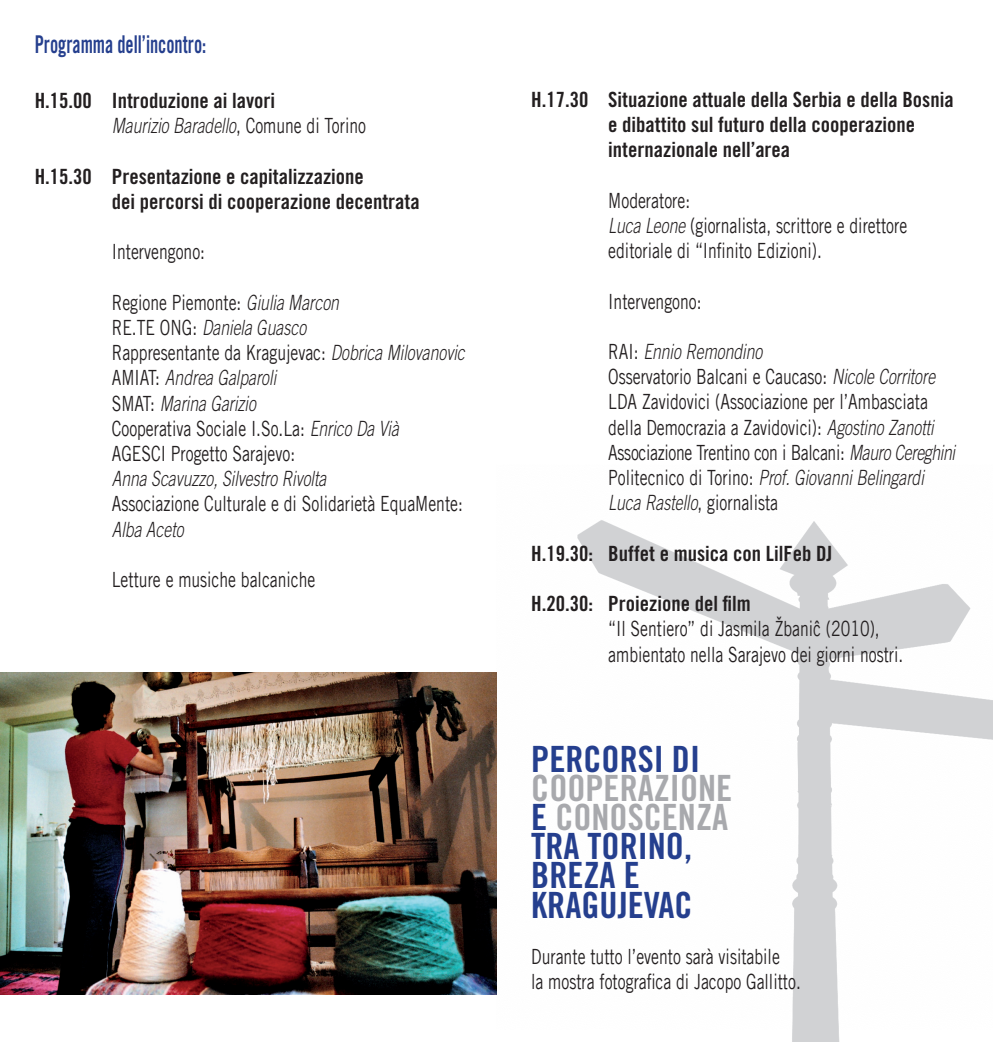
<style>
.page{position:relative;width:993px;height:1042px;background:#fff}
.page>*{position:absolute;margin:0;border:0;box-sizing:border-box;transform-origin:0 0}
.t1{font:36.23px "Trade Gothic Bold Cond Twenty";color:#253f8e}
.t2{font:36.23px "Trade Gothic Bold Cond Twenty";color:#a8a9ad}
.t3{font:24.5px "Trade Gothic Bold Cond Twenty";color:#253f8e;scale:.75 1}
.t4{font:21px/25.2px "Trade Gothic LT Com";color:#231f20;scale:.75 1}
.t5{font:21px "Trade Gothic Bold Cond Twenty";color:#231f20}
.t6{font:italic 300 21px "Trade Gothic";color:#231f20;scale:.75 1}
.t7{font:21px "Trade Gothic LT Com";letter-spacing:-.02em;color:#231f20;scale:.75 1}
.s1{font-family:"Trade Gothic LT Com";font-weight:400;font-style:normal}
.s2{font-family:"Trade Gothic";font-weight:300;font-style:italic}
.s3{color:#253f8e}
</style>
<div class="page">
<img style="left:496px;top:520px;width:496px;height:522px">
<img style="left:0;top:673px;width:496px;height:322px">
<p class="t3" style="left:35px;top:30px;width:230px">Programma dell’incontro:</p>
<p class="t5" style="left:35px;top:88px;width:242px">H.15.00 Introduzione ai lavori</p>
<p class="t6" style="left:112px;top:113px;width:340px">Maurizio Baradello<span class="s1">, Comune di Torino</span></p>
<p class="t5" style="left:35px;top:163px;width:330px">H.15.30 Presentazione e capitalizzazione</p>
<p class="t5" style="left:112px;top:189px;width:309px">dei percorsi di cooperazione decentrata</p>
<p class="t4" style="left:112px;top:239px;width:126px">Intervengono:</p>
<p class="t4" style="left:112px;top:289px;width:304px">Regione Piemonte: <span class="s2">Giulia Marcon</span></p>
<p class="t6" style="left:112px;top:315px;width:260px"><span class="s1">RE.TE ONG:</span> Daniela Guasco</p>
<p class="t4" style="left:112px;top:340px;width:472px">Rappresentante da Kragujevac: <span class="s2">Dobrica Milovanovic</span></p>
<p class="t6" style="left:112px;top:365px;width:220px"><span class="s1">AMIAT:</span> Andrea Galparoli</p>
<p class="t6" style="left:112px;top:391px;width:194px"><span class="s1">SMAT:</span> Marina Garizio</p>
<p class="t4" style="left:112px;top:415px;width:384px">Cooperativa Sociale I.So.La: <span class="s2">Enrico Da Vià</span></p>
<p class="t4" style="left:112px;top:441px;width:246px">AGESCI Progetto Sarajevo:</p>
<p class="t6" style="left:112px;top:466px;width:287px">Anna Scavuzzo, Silvestro Rivolta</p>
<p class="t4" style="left:112px;top:491px;width:469px">Associazione Culturale e di Solidarietà EquaMente:<br><span class="s2">Alba Aceto</span></p>
<p class="t4" style="left:112px;top:567px;width:273px">Letture e musiche balcaniche</p>
<p class="t5" style="left:531px;top:87px;width:424px">H.17.30 Situazione attuale della Serbia e della Bosnia</p>
<p class="t5" style="left:608px;top:112px;width:308px">e dibattito sul futuro della cooperazione</p>
<p class="t5" style="left:608px;top:137px;width:183px">internazionale nell’area</p>
<p class="t4" style="left:608px;top:187px;width:111px">Moderatore:</p>
<p class="t4" style="left:608px;top:213px;width:400px"><span class="s2">Luca Leone</span> (giornalista, scrittore e direttore</p>
<p class="t4" style="left:608px;top:238px;width:286px">editoriale di “Infinito Edizioni).</p>
<p class="t4" style="left:608px;top:288px;width:126px">Intervengono:</p>
<p class="t6" style="left:608px;top:339px;width:207px"><span class="s1">RAI:</span> Ennio Remondino</p>
<p class="t4" style="left:608px;top:364px;width:437px">Osservatorio Balcani e Caucaso: <span class="s2">Nicole Corritore</span></p>
<p class="t4" style="left:608px;top:389px;width:435px">LDA Zavidovici (Associazione per l’Ambasciata della Democrazia a Zavidovici): <span class="s2">Agostino Zanotti</span></p>
<p class="t7" style="left:608px;top:440px;width:463px">Associazione Trentino con i Balcani: <span class="s2">Mauro Cereghini</span></p>
<p class="t6" style="left:608px;top:465px;width:422px"><span class="s1">Politecnico di Torino:</span> Prof. Giovanni Belingardi</p>
<p class="t6" style="left:608px;top:490px;width:228px">Luca Rastello<span class="s1">, giornalista</span></p>
<p class="t5" style="left:531px;top:540px;width:302px">H.19.30: Buffet e musica con LilFeb DJ</p>
<p class="t5" style="left:531px;top:591px;width:221px">H.20.30: Proiezione del film</p>
<p class="t4" style="left:608px;top:616px;width:363px">“Il Sentiero” di Jasmila Žbaniĉ (2010),</p>
<p class="t4" style="left:608px;top:641px;width:395px">ambientato nella Sarajevo dei giorni nostri.</p>
<p class="t1" style="left:531px;top:737px;width:170px">PERCORSI DI</p>
<p class="t2" style="left:531px;top:766px;width:202px">COOPERAZIONE</p>
<p class="t2" style="left:531px;top:795px;width:198px"><span class="s3">E</span> CONOSCENZA</p>
<p class="t1" style="left:531px;top:824px;width:162px">TRA TORINO,</p>
<p class="t1" style="left:531px;top:853px;width:110px">BREZA E</p>
<p class="t1" style="left:531px;top:882px;width:163px">KRAGUJEVAC</p>
<p class="t4" style="left:531px;top:943px;width:333px">Durante tutto l’evento sarà visitabile</p>
<p class="t4" style="left:531px;top:969px;width:361px">la mostra fotografica di Jacopo Gallitto.</p>
</div>
